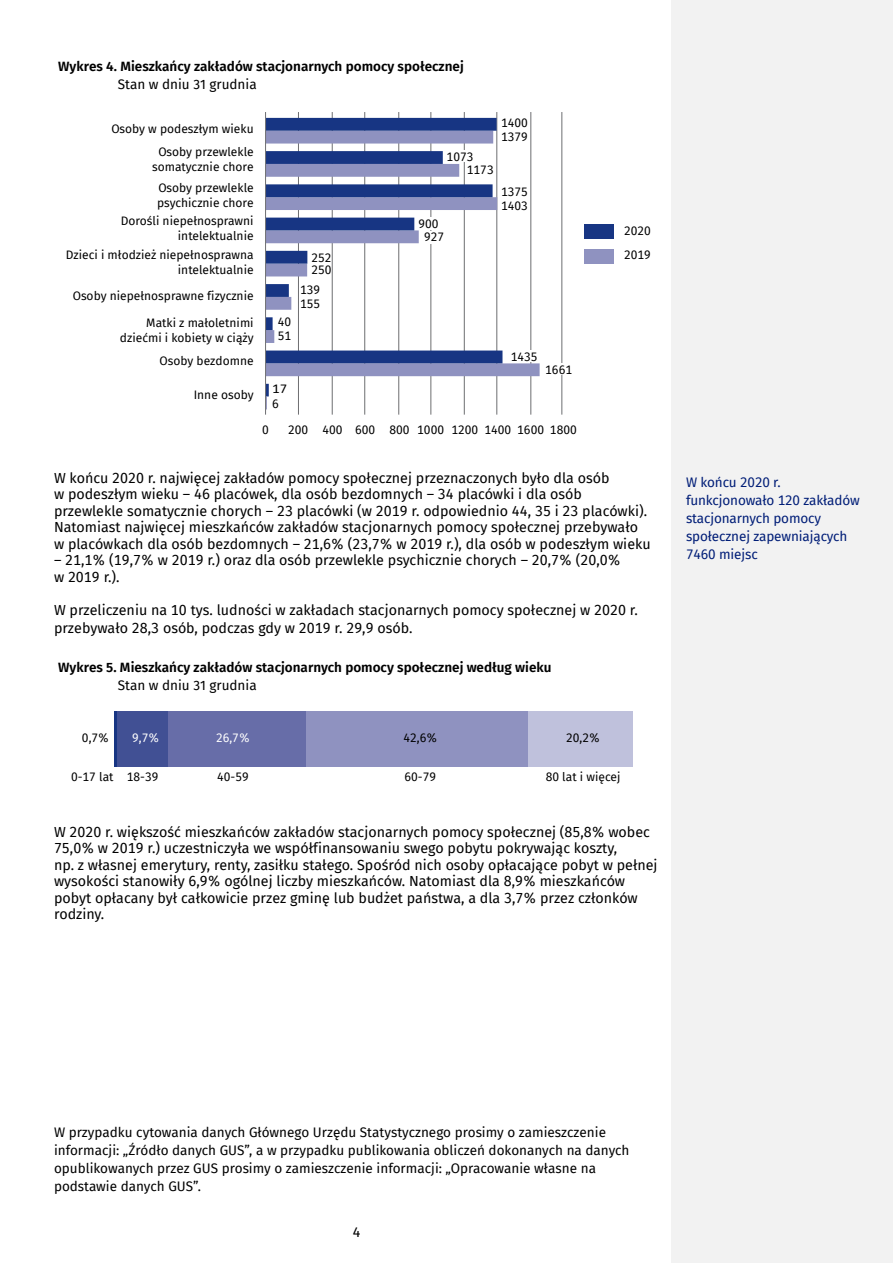
<style>
.page{position:relative;width:893px;height:1263px;background:#fff}
.page>*{position:absolute;margin:0;border:0;box-sizing:border-box;transform-origin:0 0}
.TEKST_podstawowy{font:14.25px/16.5px "Fira Sans";color:#000}
.TEKST_zwykły{font:13.5px/18px "Fira Sans";color:#000}
.t1{font:600 13.5px/18px "Fira Sans";color:#000}
.TEKST_na_marginesie{font:13.5px/18px "Fira Sans";letter-spacing:-.01em;color:#001d77}
.t2{font:12px/22.8px "Fira Sans";color:#000;text-align:right}
.t3{font:12px "Fira Sans";color:#fff}
.t4{font:12px "Fira Sans";color:#000;scale:1.12 1}
.s1{font-weight:400}
</style>
<div class="page">
<div style="left:672px;top:0;width:221px;height:1263px;background:#f2f2f2"></div>
<div style="left:584px;top:224px;width:30px;height:15px;background:#173583"></div>
<div style="left:584px;top:249px;width:30px;height:15px;background:#8f92c0"></div>
<hr style="left:431px;top:112px;width:1px;height:303px;background:#6d6e71">
<hr style="left:562px;top:112px;width:1px;height:303px;background:#6d6e71">
<hr style="left:531px;top:112px;width:1px;height:303px;background:#6d6e71">
<hr style="left:497px;top:112px;width:1px;height:303px;background:#6d6e71">
<hr style="left:464px;top:112px;width:1px;height:303px;background:#6d6e71">
<hr style="left:398px;top:112px;width:1px;height:303px;background:#6d6e71">
<hr style="left:364px;top:112px;width:1px;height:303px;background:#6d6e71">
<hr style="left:332px;top:112px;width:1px;height:303px;background:#6d6e71">
<hr style="left:298px;top:112px;width:1px;height:303px;background:#6d6e71">
<svg style="left:266px;top:131px;width:274px;height:278px"></svg>
<svg style="left:266px;top:118px;width:236px;height:278px"></svg>
<hr style="left:265px;top:112px;width:1px;height:303px;background:#6d6e71">
<div style="left:447px;top:151px;width:31px;height:11px;background:#fff"></div>
<div style="left:421px;top:231px;width:20px;height:13px;background:#fff"></div>
<div style="left:418px;top:217px;width:21px;height:13px;background:#fff"></div>
<div style="left:507px;top:351px;width:27px;height:11px;background:#fff"></div>
<div style="left:548px;top:363px;width:27px;height:11px;background:#fff"></div>
<hr style="left:114px;top:711px;width:4px;height:55px;background:#173583">
<div style="left:117px;top:711px;width:51px;height:55px;background:#415094"></div>
<div style="left:168px;top:711px;width:139px;height:55px;background:#676da8"></div>
<div style="left:307px;top:711px;width:221px;height:55px;background:#8f92c0"></div>
<div style="left:528px;top:711px;width:105px;height:55px;background:#bfc1dc"></div>
<p class="t1" style="left:118px;top:56px;width:348px;text-indent:-60px">Wykres 4. Mieszkańcy zakładów stacjonarnych pomocy społecznej<br><span class="s1">Stan w dniu 31 grudnia</span></p>
<p class="t2" style="left:111px;top:117px;width:144px">Osoby w podeszłym wieku<br>Osoby przewlekle</p>
<p class="t2" style="left:152px;top:156px;width:103px;line-height:20.7px;text-align:center">somatycznie chore<br>Osoby przewlekle</p>
<p class="t2" style="left:121px;top:193px;width:134px;line-height:18.9px">psychicznie chore<br>Dorośli niepełnosprawni</p>
<p class="t2" style="left:66px;top:227px;width:189px;line-height:18.5px">intelektualnie<br>Dzieci i młodzież niepełnosprawna</p>
<p class="t2" style="left:73px;top:257px;width:182px;line-height:25.7px">intelektualnie<br>Osoby niepełnosprawne fizycznie</p>
<p class="t2" style="left:120px;top:315px;width:135px;line-height:15px">Matki z małoletnimi dziećmi i kobiety w ciąży</p>
<p class="t2" style="left:160px;top:349px;width:96px">Osoby bezdomne</p>
<p class="t2" style="left:194px;top:383px;width:61px">Inne osoby</p>
<p class="t2" style="left:447px;top:145px;width:28px">1073</p>
<p class="t2" style="left:467px;top:158px;width:28px">1173</p>
<p class="t2" style="left:418px;top:212px;width:22px">900</p>
<p class="t2" style="left:424px;top:225px;width:22px">927</p>
<p class="t2" style="left:311px;top:246px;width:22px">252</p>
<p class="t2" style="left:311px;top:258px;width:22px">250</p>
<p class="t2" style="left:300px;top:282px;width:22px;line-height:14.4px;text-align:left">139<br>155</p>
<p class="t2" style="left:278px;top:311px;width:15px">40</p>
<p class="t2" style="left:278px;top:324px;width:15px">51</p>
<p class="t4" style="left:272px;top:380px;width:15px">17</p>
<p class="t2" style="left:272px;top:392px;width:8px">6</p>
<p class="t2" style="left:501px;top:111px;width:28px">1400</p>
<p class="t2" style="left:501px;top:125px;width:28px">1379</p>
<p class="t2" style="left:501px;top:180px;width:28px">1375</p>
<p class="t2" style="left:501px;top:194px;width:28px">1403</p>
<p class="t2" style="left:511px;top:345px;width:28px">1435</p>
<p class="t2" style="left:545px;top:358px;width:28px">1661</p>
<p class="t2" style="left:262px;top:418px;width:8px">0</p>
<p class="t2" style="left:288px;top:418px;width:290px">200 400 600 800 1000 1200 1400 1600 1800</p>
<p class="t2" style="left:624px;top:218px;width:28px;line-height:24.8px;text-align:left">2020<br>2019</p>
<p class="TEKST_podstawowy" style="left:54px;top:469px;width:598px">W końcu 2020 r. najwięcej zakładów pomocy społecznej przeznaczonych było dla osób<br>w podeszłym wieku – 46 placówek, dla osób bezdomnych – 34 placówki i dla osób przewlekle somatycznie chorych – 23 placówki (w 2019 r. odpowiednio 44, 35 i 23 placówki).<br>Natomiast najwięcej mieszkańców zakładów stacjonarnych pomocy społecznej przebywało w placówkach dla osób bezdomnych – 21,6% (23,7% w 2019 r.), dla osób w podeszłym wieku</p>
<p class="TEKST_podstawowy" style="left:54px;top:552px;width:568px">– 21,1% (19,7% w 2019 r.) oraz dla osób przewlekle psychicznie chorych – 20,7% (20,0% w 2019 r.).</p>
<p class="TEKST_podstawowy" style="left:54px;top:601px;width:585px;line-height:18px">W przeliczeniu na 10 tys. ludności w zakładach stacjonarnych pomocy społecznej w 2020 r. przebywało 28,3 osób, podczas gdy w 2019 r. 29,9 osób.</p>
<p class="t1" style="left:118px;top:657px;width:435px;text-indent:-60px">Wykres 5. Mieszkańcy zakładów stacjonarnych pomocy społecznej według wieku<br><span class="s1">Stan w dniu 31 grudnia</span></p>
<p class="t2" style="left:82px;top:726px;width:29px">0,7%</p>
<p class="t3" style="left:132px;top:729px;width:29px">9,7%</p>
<p class="t3" style="left:216px;top:729px;width:35px">26,7%</p>
<p class="t2" style="left:403px;top:726px;width:35px">42,6%</p>
<p class="t2" style="left:566px;top:726px;width:35px">20,2%</p>
<p class="t2" style="left:71px;top:765px;width:89px">0-17 lat 18-39</p>
<p class="t2" style="left:217px;top:765px;width:33px">40-59</p>
<p class="t2" style="left:404px;top:765px;width:33px">60-79</p>
<p class="t2" style="left:546px;top:765px;width:76px">80 lat i więcej</p>
<p class="TEKST_podstawowy" style="left:54px;top:823px;width:605px">W 2020 r. większość mieszkańców zakładów stacjonarnych pomocy społecznej (85,8% wobec 75,0% w 2019 r.) uczestniczyła we współfinansowaniu swego pobytu pokrywając koszty,<br>np. z własnej emerytury, renty, zasiłku stałego. Spośród nich osoby opłacające pobyt w pełnej wysokości stanowiły 6,9% ogólnej liczby mieszkańców. Natomiast dla 8,9% mieszkańców pobyt opłacany był całkowicie przez gminę lub budżet państwa, a dla 3,7% przez członków rodziny.</p>
<p class="TEKST_na_marginesie" style="left:686px;top:473px;width:175px">W końcu 2020 r. funkcjonowało 120 zakładów stacjonarnych pomocy społecznej zapewniających<br>7460 miejsc</p>
<p class="TEKST_zwykły" style="left:54px;top:1123px;width:577px">W przypadku cytowania danych Głównego Urzędu Statystycznego prosimy o zamieszczenie informacji: „Źródło danych GUS”, a w przypadku publikowania obliczeń dokonanych na danych opublikowanych przez GUS prosimy o zamieszczenie informacji: „Opracowanie własne na podstawie danych GUS”.</p>
<p class="TEKST_podstawowy" style="left:353px;top:1224px;width:9px">4</p>
</div>
